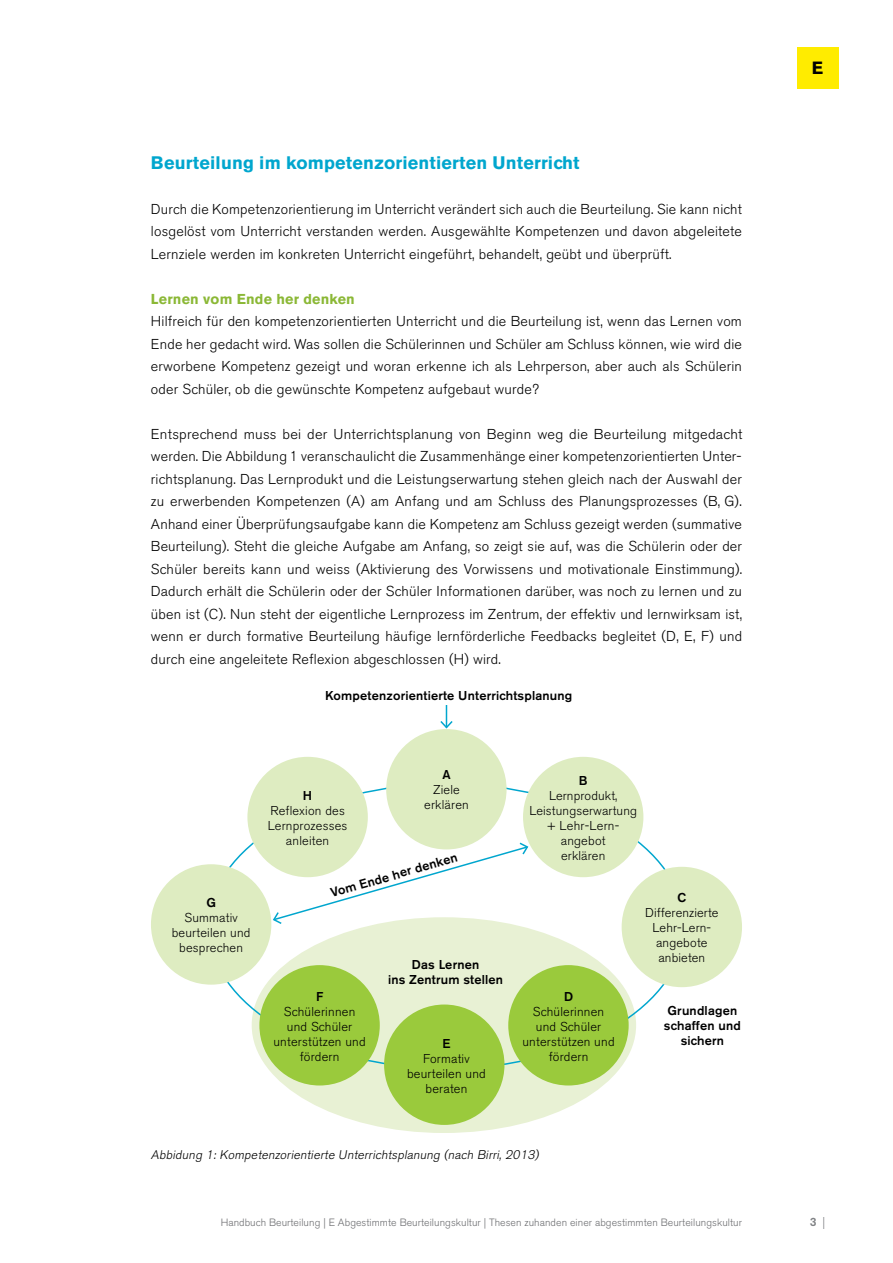
<style>
.page{position:relative;width:893px;height:1263px;background:#fff}
.page>*{position:absolute;margin:0;border:0;box-sizing:border-box;transform-origin:0 0}
.t1{font:700 18px "Akzidenz Grotesk BE";letter-spacing:.01em;color:#00a6ce}
.t2{font:700 17.55px "Akzidenz Grotesk BE";color:#000}
.t3{font:300 14.25px/22.5px "Akzidenz Grotesk BE";letter-spacing:.015em;color:#000;text-align:justify}
.t4{font:700 14.25px "Akzidenz Grotesk BE";letter-spacing:.015em;color:#8bb836}
.t5{font:300 12.75px/15px "Akzidenz Grotesk BE";letter-spacing:.015em;color:#000;text-align:center}
.t6{font:500 12.75px/15px "Akzidenz Grotesk BE";letter-spacing:.015em;color:#000;text-align:center}
.t7{font:italic 300 12.45px "Akzidenz Grotesk BE";color:#000}
.t8{font:500 12px "Akzidenz Grotesk BE";color:#808285}
.t9{font:300 10.5px "Akzidenz Grotesk BE";letter-spacing:.005em;color:#6d6e71}
.s1{font-weight:300}
</style>
<div class="page">
<div style="left:797px;top:47px;width:41px;height:41px;background:#ffec00"></div>
<div style="left:252px;top:917px;width:384px;height:216px;background:#e8f1d4;border-radius:50%"></div>
<div style="left:523px;top:757px;width:120px;height:120px;background:#deecc1;border-radius:50%"></div>
<div style="left:622px;top:867px;width:120px;height:120px;background:#deecc1;border-radius:50%"></div>
<div style="left:386px;top:729px;width:121px;height:120px;background:#deecc1;border-radius:50%"></div>
<div style="left:247px;top:757px;width:121px;height:120px;background:#deecc1;border-radius:50%"></div>
<div style="left:151px;top:864px;width:120px;height:121px;background:#deecc1;border-radius:50%"></div>
<div style="left:259px;top:965px;width:121px;height:120px;background:#9aca3c;border-radius:50%"></div>
<div style="left:384px;top:1004px;width:120px;height:121px;background:#9aca3c;border-radius:50%"></div>
<div style="left:508px;top:965px;width:121px;height:120px;background:#9aca3c;border-radius:50%"></div>
<svg style="left:439px;top:705px;width:15px;height:25px"></svg>
<svg style="left:273px;top:841px;width:256px;height:84px"></svg>
<p class="t1" style="left:151px;top:152px;width:430px">Beurteilung im kompetenzorientierten Unterricht</p>
<p class="t3" style="left:151px;top:198px;width:592px">Durch die Kompetenzorientierung im Unterricht verändert sich auch die Beurteilung. Sie kann nicht losgelöst vom Unterricht verstanden werden. Ausgewählte Kompetenzen und davon abgeleitete Lernziele werden im konkreten Unterricht eingeführt, behandelt, geübt und überprüft.</p>
<p class="t4" style="left:151px;top:290px;width:205px">Lernen vom Ende her denken</p>
<p class="t3" style="left:151px;top:310px;width:592px">Hilfreich für den kompetenzorientierten Unterricht und die Beurteilung ist, wenn das Lernen vom Ende her gedacht wird. Was sollen die Schülerinnen und Schüler am Schluss können, wie wird die erworbene Kompetenz gezeigt und woran erkenne ich als Lehrperson, aber auch als Schülerin oder Schüler, ob die gewünschte Kompetenz aufgebaut wurde?</p>
<p class="t3" style="left:151px;top:423px;width:593px">Entsprechend muss bei der Unterrichtsplanung von Beginn weg die Beurteilung mitgedacht werden. Die Abbildung 1 veranschaulicht die Zusammenhänge einer kompetenzorientierten Unter&shy;richtsplanung. Das Lernprodukt und die Leistungserwartung stehen gleich nach der Auswahl der zu erwerbenden Kompetenzen (A) am Anfang und am Schluss des Planungsprozesses (B, G).<br>Anhand einer Überprüfungsaufgabe kann die Kompetenz am Schluss gezeigt werden (summative Beurteilung). Steht die gleiche Aufgabe am Anfang, so zeigt sie auf, was die Schülerin oder der Schüler bereits kann und weiss (Aktivierung des Vorwissens und motivationale Einstimmung).<br>Dadurch erhält die Schülerin oder der Schüler Informationen darüber, was noch zu lernen und zu üben ist (C). Nun steht der eigentliche Lernprozess im Zentrum, der effektiv und lernwirksam ist, wenn er durch formative Beurteilung häufige lernförderliche Feedbacks begleitet (D, E, F) und durch eine angeleitete Reflexion abgeschlossen (H) wird.</p>
<p class="t6" style="left:325px;top:688px;width:249px">Kompetenzorientierte Unterrichtsplanung</p>
<p class="t6" style="left:206px;top:894px;width:11px">G</p>
<p class="t5" style="left:172px;top:910px;width:80px">Summativ beurteilen und besprechen</p>
<p class="t6" style="left:303px;top:788px;width:11px">H</p>
<p class="t5" style="left:268px;top:803px;width:81px">Reflexion des<br>Lernprozesses anleiten</p>
<p class="t6" style="left:442px;top:767px;width:10px">A</p>
<p class="t5" style="left:424px;top:782px;width:46px">Ziele erklären</p>
<p class="t6" style="left:329px;top:886px;width:133px;rotate:-16deg">Vom Ende her denken</p>
<p class="t6" style="left:316px;top:989px;width:9px">F</p>
<p class="t5" style="left:273px;top:1004px;width:94px">Schülerinnen und Schüler unterstützen und fördern</p>
<p class="t6" style="left:388px;top:957px;width:116px">Das Lernen<br>ins Zentrum stellen</p>
<p class="t6" style="left:442px;top:1036px;width:9px">E</p>
<p class="t5" style="left:407px;top:1051px;width:80px">Formativ beurteilen und beraten</p>
<p class="t6" style="left:579px;top:773px;width:10px">B</p>
<p class="t5" style="left:529px;top:788px;width:109px">Lernprodukt,<br>Leistungserwartung + Lehr-Lern&shy;angebot<br>erklären</p>
<p class="t6" style="left:564px;top:989px;width:11px">D</p>
<p class="t5" style="left:522px;top:1004px;width:94px">Schülerinnen und Schüler unterstützen und fördern</p>
<p class="t6" style="left:677px;top:890px;width:10px">C</p>
<p class="t5" style="left:645px;top:905px;width:75px">Differenzierte<br>Lehr-Lern&shy;angebote anbieten</p>
<p class="t6" style="left:664px;top:1003px;width:79px">Grundlagen schaffen und sichern</p>
<p class="t7" style="left:151px;top:1147px;width:392px">Abbidung 1: Kompetenzorientierte Unterrichtsplanung (nach Birri, 2013)</p>
<p class="t2" style="left:812px;top:58px;width:13px">E</p>
<p class="t9" style="left:221px;top:1217px;width:523px">Handbuch Beurteilung | E Abgestimmte Beurteilungskultur | Thesen zuhanden einer abgestimmten Beurteilungskultur</p>
<p class="t8" style="left:810px;top:1214px;width:17px">3 <span class="s1">|</span></p>
</div>
